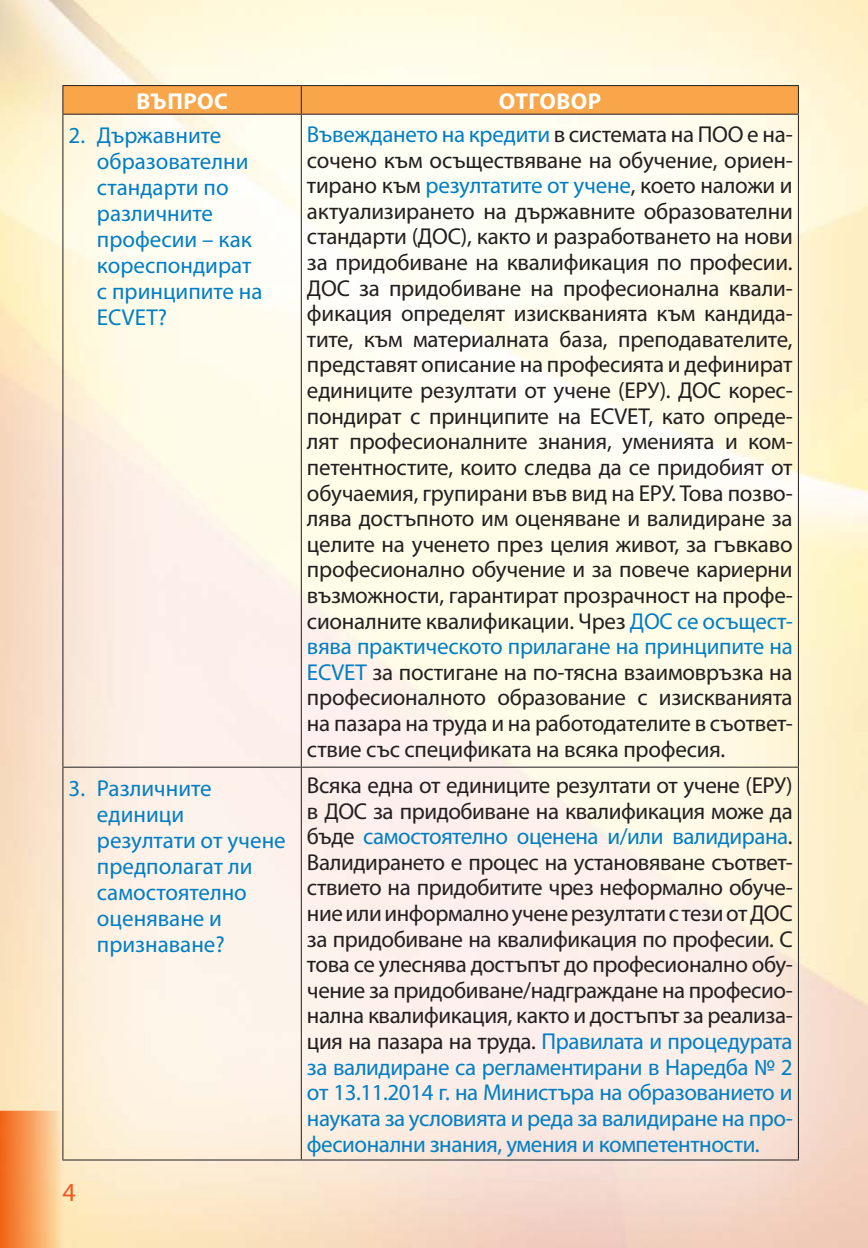
<style>
.page{position:relative;width:868px;height:1248px;background:#fff}
.page>*{position:absolute;margin:0;border:0;box-sizing:border-box;transform-origin:0 0}
.t1{font:26px "Myriad Pro";color:#f15921}
.t2{font:23px/25.6px "Myriad Pro";letter-spacing:-.015em;color:#231f20;text-align:justify}
.Vapros{font:23px/26px "Myriad Pro";color:#007ec5}
.Vapros-2{font:700 23px "Myriad Pro";letter-spacing:.02em;color:#fff}
.s1{color:#007ec5}
</style>
<div class="page">
<img style="left:0;top:0;width:867px;height:1247px">
<svg style="left:0;top:1110px;width:62px;height:137px;background:#f7a05e"></svg>
<hr style="left:62px;top:115px;width:1px;height:651px;background:#231f20">
<hr style="left:301px;top:115px;width:1px;height:651px;background:#231f20">
<hr style="left:797px;top:115px;width:1px;height:651px;background:#231f20">
<hr style="left:62px;top:766px;width:239px;height:1px;background:#231f20">
<hr style="left:62px;top:767px;width:1px;height:392px;background:#231f20">
<hr style="left:301px;top:766px;width:497px;height:1px;background:#231f20">
<hr style="left:301px;top:767px;width:1px;height:392px;background:#231f20">
<hr style="left:797px;top:767px;width:1px;height:392px;background:#231f20">
<hr style="left:62px;top:85px;width:239px;height:1px;background:#231f20">
<hr style="left:301px;top:85px;width:497px;height:1px;background:#231f20">
<svg style="left:62px;top:86px;width:736px;height:28px;background:#f5a349"></svg>
<hr style="left:62px;top:114px;width:239px;height:1px;background:#231f20">
<hr style="left:301px;top:114px;width:497px;height:1px;background:#231f20">
<hr style="left:62px;top:1159px;width:239px;height:1px;background:#231f20">
<hr style="left:301px;top:1159px;width:497px;height:1px;background:#231f20">
<p class="Vapros-2" style="left:136px;top:86px;width:93px">ВЪПРОС</p>
<p class="Vapros-2" style="left:498px;top:86px;width:104px">ОТГОВОР</p>
<p class="Vapros" style="left:97px;top:122px;width:167px;text-indent:-28px">2. Държавните образователни стандарти по различните професии – как кореспондират с принципите на<br>ECVET?</p>
<p class="t2" style="left:307px;top:121px;width:487px"><span class="s1">Въвеждането на кредити</span> в системата на ПОО е на&shy;сочено към осъществяване на обучение, ориен&shy;тирано към <span class="s1">резултатите от учене</span>, което наложи и актуализирането на държавните образователни стандарти (ДОС), както и разработването на нови за придобиване на квалификация по професии.<br>ДОС за придобиване на професионална квали&shy;фикация определят изискванията към кандида&shy;тите, към материалната база, преподавателите, представят описание на професията и дефинират единиците резултати от учене (ЕРУ). ДОС корес&shy;пондират с принципите на ECVET, като опреде&shy;лят професионалните знания, уменията и ком&shy;петентностите, които следва да се придобият от обучаемия, групирани във вид на ЕРУ. Това позво&shy;лява достъпното им оценяване и валидиране за целите на ученето през целия живот, за гъвкаво професионално обучение и за повече кариерни възможности, гарантират прозрачност на профе&shy;сионалните квалификации. Чрез <span class="s1">ДОС се осъщест&shy;вява практическото прилагане на принципите на ECVET</span> за постигане на по-тясна взаимовръзка на професионалното образование с изискванията на пазара на труда и на работодателите в съответ&shy;ствие със спецификата на всяка професия.</p>
<p class="Vapros" style="left:97px;top:774px;width:190px;text-indent:-28px">3. Различните единици резултати от учене предполагат ли самостоятелно оценяване и признаване?</p>
<p class="t2" style="left:307px;top:772px;width:487px">Всяка една от единиците резултати от учене (ЕРУ) в ДОС за придобиване на квалификация може да бъде <span class="s1">самостоятелно оценена и/или валидирана</span>.<br>Валидирането е процес на установяване съответ&shy;ствието на придобитите чрез неформално обуче&shy;ниеилиинформалноученерезултатистезиотДОС за придобиване на квалификация по професии. С това се улеснява достъпът до професионално обу&shy;чение за придобиване/надграждане на професио&shy;нална квалификация, както и достъпът за реализа&shy;ция на пазара на труда. <span class="s1">Правилата и процедурата за валидиране са регламентирани в Наредба № 2 от 13.11.2014 г. на Министъра на образованието и науката за условията и реда за валидиране на про&shy;фесионални знания, умения и компетентности.</span></p>
<p class="t1" style="left:62px;top:1176px;width:15px">4</p>
</div>
